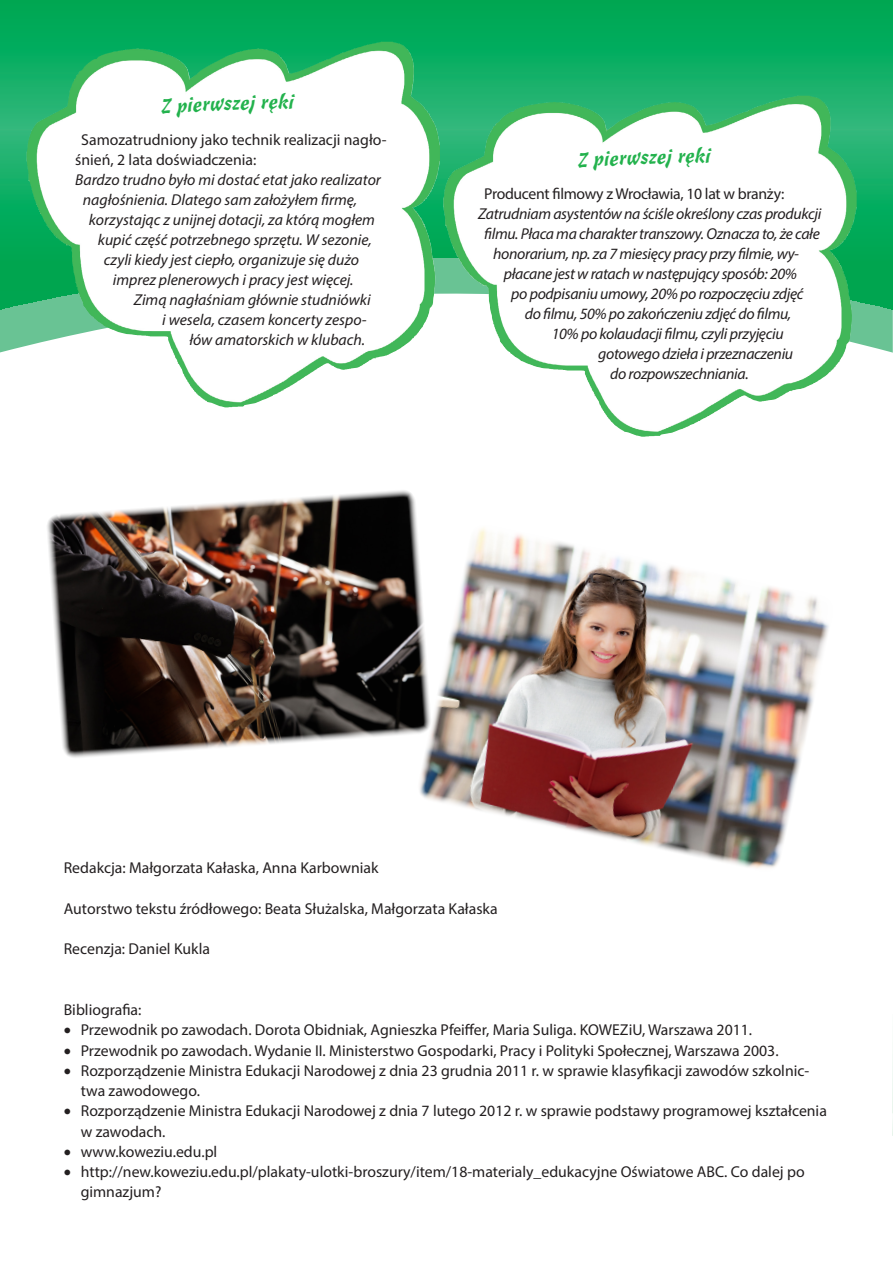
<style>
.page{position:relative;width:893px;height:1263px;background:#fff}
.page>*{position:absolute;margin:0;border:0;box-sizing:border-box;transform-origin:0 0}
.t1{font:21px "Freehand 471 EU";color:#23b24d}
.t2{font:15.75px/20.2px "Myriad Pro";color:#231f20}
.t3{font:italic 15.75px "Myriad Pro";letter-spacing:-.01em;color:#231f20}
.t4{font:15.75px "Myriad Pro";letter-spacing:-.02em;color:#231f20}
</style>
<div class="page">
<svg style="left:892px;top:1055px;width:1px;height:81px"></svg>
<svg style="left:0;top:257px;width:864px;height:96px"></svg>
<svg style="left:0;top:303px;width:29px;height:6px"></svg>
<svg style="left:864px;top:303px;width:29px;height:50px"></svg>
<img style="left:0;top:302px;width:32px;height:1px">
<img style="left:861px;top:302px;width:32px;height:1px">
<img style="left:0;top:301px;width:36px;height:1px">
<img style="left:857px;top:301px;width:36px;height:1px">
<img style="left:0;top:300px;width:41px;height:1px">
<img style="left:852px;top:300px;width:41px;height:1px">
<img style="left:0;top:299px;width:46px;height:1px">
<img style="left:847px;top:299px;width:46px;height:1px">
<img style="left:0;top:298px;width:53px;height:1px">
<img style="left:842px;top:298px;width:51px;height:1px">
<img style="left:839px;top:297px;width:54px;height:1px">
<img style="left:0;top:297px;width:55px;height:1px">
<img style="left:834px;top:296px;width:59px;height:1px">
<img style="left:0;top:296px;width:61px;height:1px">
<img style="left:0;top:295px;width:66px;height:1px">
<img style="left:828px;top:295px;width:65px;height:1px">
<img style="left:0;top:294px;width:72px;height:1px">
<img style="left:821px;top:294px;width:72px;height:1px">
<img style="left:0;top:293px;width:77px;height:1px">
<img style="left:817px;top:293px;width:76px;height:1px">
<img style="left:0;top:292px;width:81px;height:1px">
<img style="left:812px;top:292px;width:81px;height:1px">
<img style="left:0;top:291px;width:87px;height:1px">
<img style="left:808px;top:291px;width:85px;height:1px">
<img style="left:0;top:290px;width:93px;height:1px">
<img style="left:802px;top:290px;width:91px;height:1px">
<img style="left:0;top:289px;width:99px;height:1px">
<img style="left:796px;top:289px;width:97px;height:1px">
<img style="left:0;top:288px;width:105px;height:1px">
<img style="left:790px;top:288px;width:103px;height:1px">
<img style="left:0;top:287px;width:109px;height:1px">
<img style="left:786px;top:287px;width:107px;height:1px">
<img style="left:0;top:286px;width:115px;height:1px">
<img style="left:780px;top:286px;width:113px;height:1px">
<img style="left:0;top:285px;width:122px;height:1px">
<img style="left:774px;top:285px;width:119px;height:1px">
<img style="left:0;top:284px;width:129px;height:1px">
<img style="left:767px;top:284px;width:126px;height:1px">
<img style="left:0;top:283px;width:133px;height:1px">
<img style="left:763px;top:283px;width:130px;height:1px">
<img style="left:0;top:282px;width:139px;height:1px">
<img style="left:756px;top:282px;width:137px;height:1px">
<img style="left:0;top:281px;width:147px;height:1px">
<img style="left:750px;top:281px;width:143px;height:1px">
<img style="left:0;top:280px;width:153px;height:1px">
<img style="left:743px;top:280px;width:150px;height:1px">
<img style="left:0;top:279px;width:161px;height:1px">
<img style="left:736px;top:279px;width:157px;height:1px">
<img style="left:0;top:278px;width:165px;height:1px">
<img style="left:731px;top:278px;width:162px;height:1px">
<img style="left:0;top:277px;width:173px;height:1px">
<img style="left:724px;top:277px;width:169px;height:1px">
<img style="left:0;top:276px;width:181px;height:1px">
<img style="left:716px;top:276px;width:177px;height:1px">
<img style="left:0;top:275px;width:189px;height:1px">
<img style="left:708px;top:275px;width:185px;height:1px">
<img style="left:0;top:274px;width:194px;height:1px">
<img style="left:703px;top:274px;width:190px;height:1px">
<img style="left:0;top:273px;width:203px;height:1px">
<img style="left:695px;top:273px;width:198px;height:1px">
<img style="left:0;top:272px;width:211px;height:1px">
<img style="left:686px;top:272px;width:207px;height:1px">
<img style="left:0;top:271px;width:220px;height:1px">
<img style="left:677px;top:271px;width:216px;height:1px">
<img style="left:0;top:270px;width:230px;height:1px">
<img style="left:668px;top:270px;width:225px;height:1px">
<img style="left:0;top:269px;width:236px;height:1px">
<img style="left:661px;top:269px;width:232px;height:1px">
<img style="left:0;top:268px;width:246px;height:1px">
<img style="left:651px;top:268px;width:242px;height:1px">
<img style="left:0;top:267px;width:257px;height:1px">
<img style="left:641px;top:267px;width:252px;height:1px">
<img style="left:0;top:266px;width:268px;height:1px">
<img style="left:630px;top:266px;width:263px;height:1px">
<img style="left:0;top:265px;width:275px;height:1px">
<img style="left:622px;top:265px;width:271px;height:1px">
<img style="left:0;top:264px;width:289px;height:1px">
<img style="left:610px;top:264px;width:283px;height:1px">
<img style="left:0;top:263px;width:302px;height:1px">
<img style="left:596px;top:263px;width:297px;height:1px">
<img style="left:0;top:262px;width:317px;height:1px">
<img style="left:582px;top:262px;width:311px;height:1px">
<img style="left:0;top:261px;width:333px;height:1px">
<img style="left:565px;top:261px;width:328px;height:1px">
<img style="left:0;top:260px;width:347px;height:1px">
<img style="left:553px;top:260px;width:340px;height:1px">
<img style="left:0;top:259px;width:370px;height:1px">
<img style="left:530px;top:259px;width:363px;height:1px">
<img style="left:0;top:258px;width:402px;height:1px">
<img style="left:498px;top:258px;width:395px;height:1px">
<img style="left:0;top:257px;width:420px;height:1px">
<img style="left:479px;top:257px;width:414px;height:1px">
<img style="left:0;top:0;width:893px;height:257px">
<svg style="left:536px;top:366px;width:300px;height:71px"></svg>
<img style="left:47px;top:490px;width:370px;height:268px">
<img style="left:414px;top:525px;width:415px;height:344px">
<img style="left:204px;top:42px;width:177px;height:32px">
<img style="left:621px;top:96px;width:176px;height:30px">
<svg style="left:109px;top:97px;width:249px;height:23px"></svg>
<svg style="left:525px;top:151px;width:250px;height:23px"></svg>
<h1 class="t1" style="left:203px;top:90px;width:39px;rotate:-2deg">rwsz</h1>
<h1 class="t1" style="left:241px;top:89px;width:39px;rotate:-1deg">ej rę</h1>
<h1 class="t1" style="left:279px;top:88px;width:17px">ki</h1>
<p class="t2" style="left:75px;top:130px;width:313px;text-indent:6px">Samozatrudniony jako technik realizacji nagło&shy;śnień, 2 lata doświadczenia:</p>
<p class="t3" style="left:75px;top:170px;width:307px">Bardzo trudno było mi dostać etat jako realizator</p>
<p class="t3" style="left:83px;top:190px;width:276px">nagłośnienia. Dlatego sam założyłem firmę,</p>
<p class="t3" style="left:89px;top:210px;width:288px">korzystając z unijnej dotacji, za którą mogłem</p>
<p class="t3" style="left:98px;top:230px;width:275px">kupić część potrzebnego sprzętu. W sezonie,</p>
<p class="t3" style="left:104px;top:250px;width:257px">czyli kiedy jest ciepło, organizuje się dużo</p>
<p class="t3" style="left:113px;top:270px;width:242px">imprez plenerowych i pracy jest więcej.</p>
<p class="t3" style="left:134px;top:290px;width:238px">Zimą nagłaśniam głównie studniówki</p>
<p class="t3" style="left:162px;top:310px;width:206px">i wesela, czasem koncerty zespo-</p>
<p class="t3" style="left:189px;top:330px;width:177px">łów amatorskich w klubach.</p>
<h1 class="t1" style="left:619px;top:144px;width:39px;rotate:-2deg">rwsz</h1>
<h1 class="t1" style="left:658px;top:143px;width:39px;rotate:-1deg">ej rę</h1>
<h1 class="t1" style="left:696px;top:142px;width:17px">ki</h1>
<p class="t4" style="left:484px;top:184px;width:302px">Producent filmowy z Wrocławia, 10 lat w branży:</p>
<p class="t3" style="left:478px;top:204px;width:345px">Zatrudniam asystentów na ściśle określony czas produkcji</p>
<p class="t3" style="left:484px;top:224px;width:337px">filmu. Płaca ma charakter transzowy. Oznacza to, że całe</p>
<p class="t3" style="left:493px;top:244px;width:307px">honorarium, np. za 7 miesięcy pracy przy filmie, wy-</p>
<p class="t3" style="left:504px;top:264px;width:295px">płacane jest w ratach w następujący sposób: 20%</p>
<p class="t3" style="left:511px;top:284px;width:294px">po podpisaniu umowy, 20% po rozpoczęciu zdjęć</p>
<p class="t3" style="left:525px;top:304px;width:268px">do filmu, 50% po zakończeniu zdjęć do filmu,</p>
<p class="t3" style="left:552px;top:324px;width:233px">10% po kolaudacji filmu, czyli przyjęciu</p>
<p class="t3" style="left:598px;top:344px;width:197px">gotowego dzieła i przeznaczeniu</p>
<p class="t3" style="left:610px;top:364px;width:140px">do rozpowszechniania.</p>
<p class="t2" style="left:64px;top:858px;width:316px">Redakcja: Małgorzata Kałaska, Anna Karbowniak</p>
<p class="t2" style="left:64px;top:898px;width:436px">Autorstwo tekstu źródłowego: Beata Służalska, Małgorzata Kałaska</p>
<p class="t2" style="left:64px;top:939px;width:148px">Recenzja: Daniel Kukla</p>
<p class="t2" style="left:64px;top:999px;width:79px">Bibliografia:</p>
<p class="t2" style="left:64px;top:1020px;width:690px">• Przewodnik po zawodach. Dorota Obidniak, Agnieszka Pfeiffer, Maria Suliga. KOWEZiU, Warszawa 2011.</p>
<p class="t2" style="left:64px;top:1040px;width:716px">• Przewodnik po zawodach. Wydanie II. Ministerstwo Gospodarki, Pracy i Polityki Społecznej, Warszawa 2003.</p>
<p class="t2" style="left:81px;top:1060px;width:730px;text-indent:-17px">• Rozporządzenie Ministra Edukacji Narodowej z dnia 23 grudnia 2011 r. w sprawie klasyfikacji zawodów szkolnic&shy;twa zawodowego.</p>
<p class="t2" style="left:81px;top:1101px;width:748px;text-indent:-17px">• Rozporządzenie Ministra Edukacji Narodowej z dnia 7 lutego 2012 r. w sprawie podstawy programowej kształcenia w zawodach.</p>
<p class="t2" style="left:64px;top:1141px;width:155px">• www.koweziu.edu.pl</p>
<p class="t2" style="left:81px;top:1161px;width:725px;text-indent:-17px">• http://new.koweziu.edu.pl/plakaty-ulotki-broszury/item/18-materialy_edukacyjne Oświatowe ABC. Co dalej po gimnazjum?</p>
</div>
